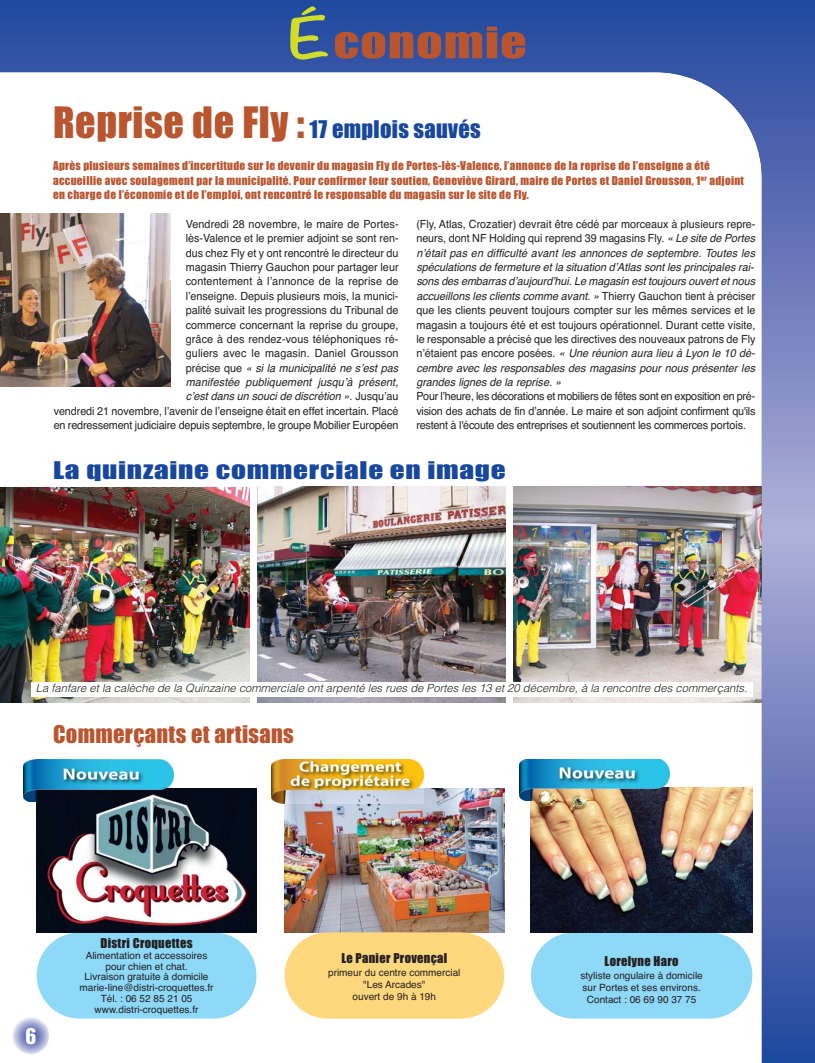
<style>
.page{position:relative;width:815px;height:1063px;background:#fff}
.page>*{position:absolute;margin:0;border:0;box-sizing:border-box;transform-origin:0 0}
.t1{font:40px "Impact";letter-spacing:.02em;color:#b95630;scale:1.3 1}
.t2{font:22.5px "Impact";letter-spacing:.025em;color:#17479e;scale:1.3 1}
.t3{font:22.5px "Impact";letter-spacing:.025em;color:#17479e}
.t4{font:22.5px "Impact";letter-spacing:.015em;color:#b95630}
.t5{font:20px "Impact";color:#fff}
.t6{font:12.5px "Impact";letter-spacing:.025em;color:#231f20}
.t7{font:11.25px/14.4px "Helvetica";color:#231f20;text-align:right;scale:.96 1}
.t8{font:italic 11.25px/14.4px "Helvetica";color:#231f20;scale:.96 1}
.t9{font:11.25px/14.4px "Impact";letter-spacing:.025em;color:#b95630}
.t10{font:italic 300 11.25px "Helvetica";color:#231f20}
.t11{font:10px/10.8px "Helvetica";color:#231f20;text-align:center}
.s1{font-family:"Noteworthy";font-weight:700;font-size:50px;color:#d2de26}
.s2{font-size:40px;color:#b95630}
.s3{font-style:italic}
.s4{font-style:normal}
</style>
<div class="page">
<img style="left:0;top:0;width:815px;height:1063px">
<div style="left:37px;top:932px;width:219px;height:87px;background:#8ed8f8;border-radius:43px"></div>
<img style="left:37px;top:788px;width:219px;height:144px">
<img style="left:284px;top:788px;width:220px;height:144px">
<div style="left:284px;top:932px;width:220px;height:87px;background:#ffd87d;border-radius:43px"></div>
<img style="left:272px;top:760px;width:152px;height:43px">
<img style="left:24px;top:760px;width:149px;height:42px">
<div style="left:531px;top:932px;width:221px;height:87px;background:#8ed8f8;border-radius:43px"></div>
<img style="left:531px;top:787px;width:221px;height:145px">
<img style="left:520px;top:760px;width:149px;height:27px">
<svg style="left:520px;top:787px;width:11px;height:13px"></svg>
<img style="left:531px;top:787px;width:138px;height:13px">
<h1 class="t1" style="left:288px;top:30px;width:185px"><span class="s1">É</span>conomie</h1>
<h2 class="t3" style="left:53px;top:122px;width:429px"><span class="s2">Reprise de Fly :</span> 17 emplois sauvés</h2>
<p class="t9" style="left:53px;top:160px;width:692px">Après plusieurs semaines d’incertitude sur le devenir du magasin Fly de Portes-lès-Valence, l’annonce de la reprise de l’enseigne a été accueillie avec soulagement par la municipalité. Pour confirmer leur soutien, Geneviève Girard, maire de Portes et Daniel Grousson, 1<sup>er</sup> adjoint en charge de l’économie et de l’emploi, ont rencontré le responsable du magasin sur le site de Fly.</p>
<p class="t7" style="left:54px;top:218px;width:361px">Vendredi 28 novembre, le maire de Portes-<br>lès-Valence et le premier adjoint se sont ren-<br>dus chez Fly et y ont rencontré le directeur du<br>magasin Thierry Gauchon pour partager leur<br>contentement à l’annonce de la reprise de<br>l’enseigne. Depuis plusieurs mois, la munici-<br>palité suivait les progressions du Tribunal de<br>commerce concernant la reprise du groupe,<br>grâce à des rendez-vous téléphoniques ré-<br>guliers avec le magasin. Daniel Grousson<br>précise que <span class="s3">« si la municipalité ne s’est pas<br>manifestée publiquement jusqu’à présent,<br>c’est dans un souci de discrétion »</span>. Jusqu’au<br>vendredi 21 novembre, l’avenir de l’enseigne était en effet incertain. Placé en redressement judiciaire depuis septembre, le groupe Mobilier Européen</p>
<p class="t8" style="left:416px;top:218px;width:355px"><span class="s4">(Fly, Atlas, Crozatier) devrait être cédé par morceaux à plusieurs repre&shy;neurs, dont NF Holding qui reprend 39 magasins Fly.</span> « Le site de Portes n’était pas en difficulté avant les annonces de septembre. Toutes les spéculations de fermeture et la situation d’Atlas sont les principales rai&shy;sons des embarras d’aujourd’hui. Le magasin est toujours ouvert et nous accueillons les clients comme avant. » <span class="s4">Thierry Gauchon tient à préciser que les clients peuvent toujours compter sur les mêmes services et le magasin a toujours été et est toujours opérationnel. Durant cette visite, le responsable a précisé que les directives des nouveaux patrons de Fly n’étaient pas encore posées.</span> « Une réunion aura lieu à Lyon le 10 dé&shy;cembre avec les responsables des magasins pour nous présenter les grandes lignes de la reprise. »</p>
<p class="t7" style="left:416px;top:390px;width:355px;text-align:justify">Pour l’heure, les décorations et mobiliers de fêtes sont en exposition en pré&shy;vision des achats de fin d’année. Le maire et son adjoint confirment qu'ils restent à l'écoute des entreprises et soutiennent les commerces portois.</p>
<h2 class="t2" style="left:53px;top:463px;width:350px">La quinzaine commerciale en image</h2>
<p class="t10" style="left:36px;top:684px;width:713px">La fanfare et la calèche de la Quinzaine commerciale ont arpenté les rues de Portes les 13 et 20 décembre, à la rencontre des commerçants.</p>
<h2 class="t4" style="left:53px;top:727px;width:242px">Commerçants et artisans</h2>
<h3 class="t5" style="left:25px;top:1030px;width:12px">6</h3>
<p class="t6" style="left:100px;top:939px;width:94px">Distri Croquettes</p>
<p class="t11" style="left:80px;top:951px;width:136px">Alimentation et accessoires pour chien et chat.<br>Livraison gratuite à domicile marie-line@distri-croquettes.fr<br>Tél. : 06 52 85 21 05 www.distri-croquettes.fr</p>
<p class="t6" style="left:341px;top:954px;width:107px">Le Panier Provençal</p>
<p class="t11" style="left:328px;top:968px;width:134px;line-height:12px">primeur du centre commercial "Les Arcades"<br>ouvert de 9h à 19h</p>
<p class="t6" style="left:605px;top:957px;width:75px">Lorelyne Haro</p>
<p class="t11" style="left:580px;top:970px;width:124px;line-height:12px">styliste ongulaire à domicile sur Portes et ses environs.<br>Contact : 06 69 90 37 75</p>
</div>
